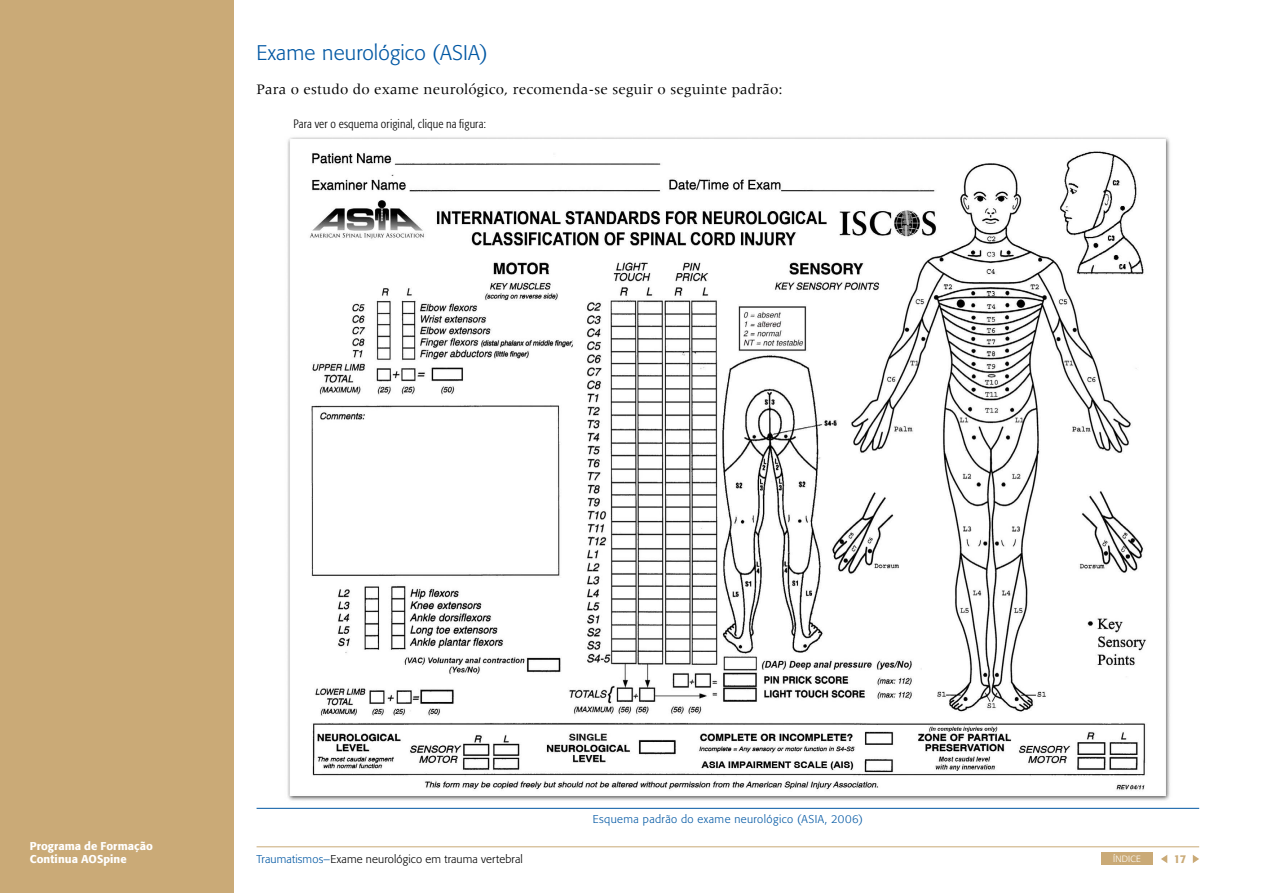
<style>
.page{position:relative;width:1263px;height:893px;background:#fff}
.page>*{position:absolute;margin:0;border:0;box-sizing:border-box;transform-origin:0 0}
.t1{font:300 21px "Formata BQ";letter-spacing:.01em;color:#0057a3}
.t2{font:15px "Meridien";letter-spacing:.01em;color:#000}
.t3{font:300 condensed 12px "Formata BQ";letter-spacing:.015em;color:#000}
.t4{font:300 11.25px "Formata BQ";letter-spacing:.01em;color:#000}
.t5{font:300 11.25px "Formata BQ";letter-spacing:.035em;color:#0057a3}
.t6{font:500 11.25px/12.8px "Formata BQ";letter-spacing:.005em;color:#fff}
.t7{font:500 11.25px "Formata BQ";color:#caaa77}
.t8{font:300 9px "Formata BQ";letter-spacing:.02em;color:#fff}
.s1{color:#0057a3}
</style>
<div class="page">
<div style="left:0;top:0;width:234px;height:893px;background:#caaa77"></div>
<hr style="left:257px;top:846px;width:942px;height:1px;background:#caaa77">
<div style="left:1101px;top:853px;width:51px;height:12px;background:#caaa77"></div>
<svg style="left:1193px;top:855px;width:6px;height:8px"></svg>
<svg style="left:1161px;top:855px;width:6px;height:8px"></svg>
<img style="left:287px;top:137px;width:883px;height:664px">
<hr style="left:257px;top:808px;width:942px;height:1px;background:#0057a3">
<h1 class="t1" style="left:257px;top:40px;width:233px">Exame neurológico (ASIA)</h1>
<p class="t2" style="left:257px;top:81px;width:528px">Para o estudo do exame neurológico, recomenda-se seguir o seguinte padrão:</p>
<p class="t3" style="left:293px;top:117px;width:194px">Para ver o esquema original, clique na figura:</p>
<p class="t6" style="left:30px;top:840px;width:125px">Programa de Formação<br>Continua AOSpine</p>
<p class="t5" style="left:593px;top:812px;width:272px">Esquema padrão do exame neurológico (ASIA, 2006)</p>
<p class="t4" style="left:257px;top:853px;width:268px"><span class="s1">Traumatismos–</span>Exame neurológico em trauma vertebral</p>
<p class="t8" style="left:1113px;top:854px;width:29px">ÍNDICE</p>
<p class="t7" style="left:1174px;top:852px;width:14px">17</p>
</div>
